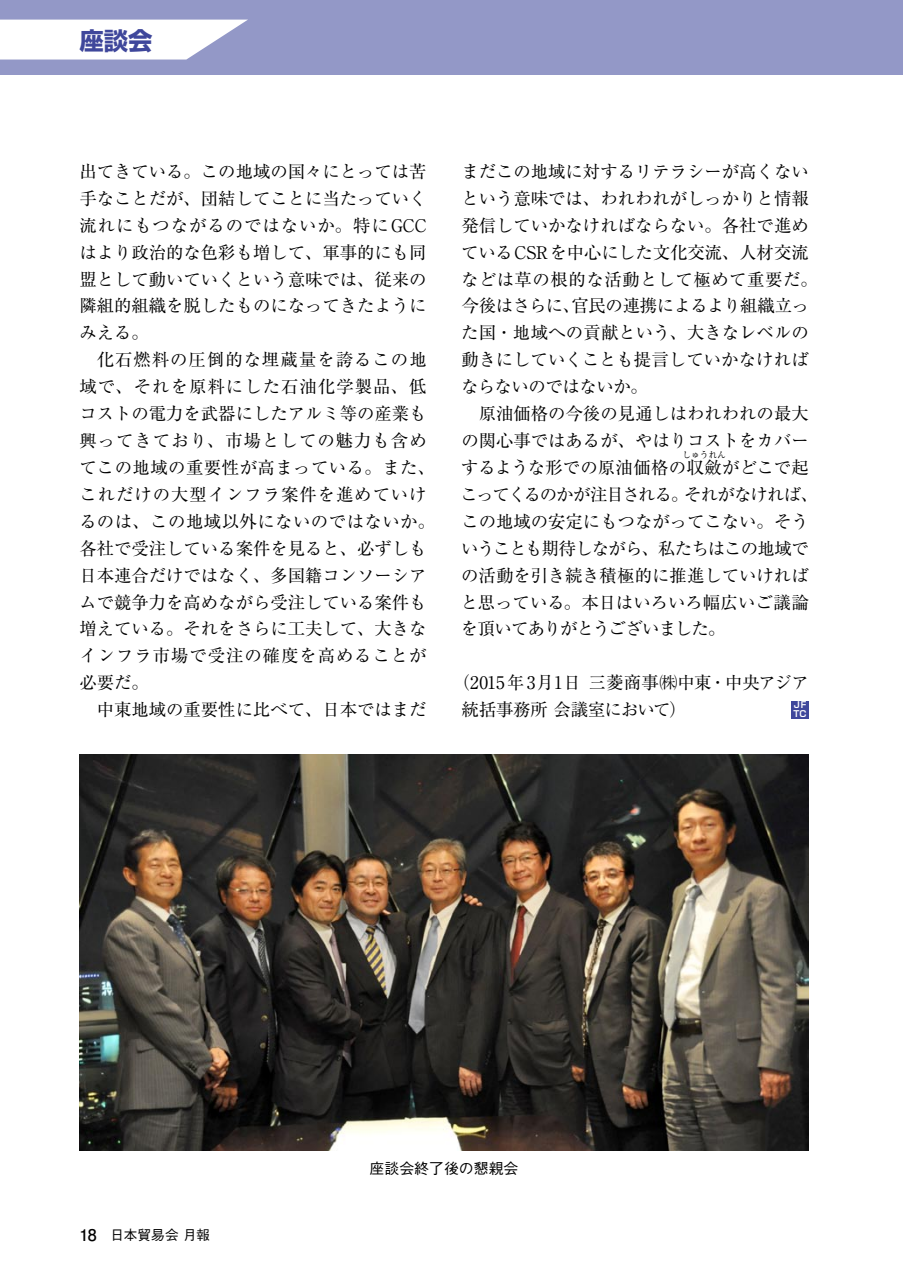
<style>
.page{position:relative;width:903px;height:1275px;background:#fff}
.page>*{position:absolute;margin:0;border:0;box-sizing:border-box;transform-origin:0 0}
.t1{font:700 24.32px "Shin Go Pro";color:#3f479b}
.t2{font:17.32px/26.9px "Ryumin Pro";color:#000}
.t3{font:17.32px/26.9px "Ryumin Pro";letter-spacing:.03em;color:#000}
.t4{font:500 14.88px "Gothic BBB Pro";color:#000}
.t5{font:500 13.65px "Gothic BBB Pro";color:#000}
.t6{font:8.75px "Ryumin Pro";color:#000}
.t7{font:700 8.75px/8.8px "Shin Go Pro De";color:#fff}
.s1{font-family:"Futo Go B101 Pro";font-weight:700;font-size:16.1px}
</style>
<div class="page">
<div style="left:0;top:0;width:903px;height:74px;background:#9398c7"></div>
<svg style="left:0;top:20px;width:247px;height:40px;background:#f0f1f7"></svg>
<img style="left:79px;top:755px;width:730px;height:395px">
<div style="left:791px;top:701px;width:18px;height:17px;background:#3f479b"></div>
<h1 class="t1" style="left:79px;top:21px;width:74px">座談会</h1>
<p class="t2" style="left:79px;top:157px;width:349px;text-align:justify">出てきている。この地域の国々にとっては苦手なことだが、団結してことに当たっていく流れにもつながるのではないか。特にGCCはより政治的な色彩も増して、軍事的にも同盟として動いていくという意味では、従来の隣組的組織を脱したものになってきたようにみえる。</p>
<p class="t3" style="left:79px;top:345px;width:357px;text-indent:17px">化石燃料の圧倒的な埋蔵量を誇るこの地域で、それを原料にした石油化学製品、低コストの電力を武器にしたアルミ等の産業も興ってきており、市場としての魅力も含めてこの地域の重要性が高まっている。また、これだけの大型インフラ案件を進めていけるのは、この地域以外にないのではないか。各社で受注している案件を見ると、必ずしも日本連合だけではなく、多国籍コンソーシアムで競争力を高めながら受注している案件も増えている。それをさらに工夫して、大きなインフラ市場で受注の確度を高めることが必要だ。</p>
<p class="t2" style="left:97px;top:695px;width:331px">中東地域の重要性に比べて、日本ではまだ</p>
<p class="t2" style="left:461px;top:157px;width:358px">まだこの地域に対するリテラシーが高くないという意味では、われわれがしっかりと情報発信していかなければならない。各社で進めているCSRを中心にした文化交流、人材交流などは草の根的な活動として極めて重要だ。今後はさらに、官民の連携によるより組織立った国・地域への貢献という、大きなレベルの動きにしていくことも提言していかなければならないのではないか。</p>
<p class="t2" style="left:461px;top:399px;width:349px;text-align:justify;text-indent:18px">原油価格の今後の見通しはわれわれの最大の関心事ではあるが、やはりコストをカバーするような形での原油価格の収斂がどこで起</p>
<p class="t6" style="left:682px;top:447px;width:45px">しゅうれん</p>
<p class="t2" style="left:461px;top:480px;width:359px">こってくるのかが注目される。それがなければ、この地域の安定にもつながってこない。そういうことも期待しながら、私たちはこの地域での活動を引き続き積極的に推進していければと思っている。本日はいろいろ幅広いご議論を頂いてありがとうございました。</p>
<p class="t2" style="left:461px;top:668px;width:349px;text-indent:-9px">（2015年3月1日 三菱商事㈱中東・中央アジア統括事務所 会議室において）</p>
<p class="t7" style="left:793px;top:700px;width:15px">JF<br>TC</p>
<p class="t5" style="left:79px;top:1224px;width:132px"><span class="s1">18</span>　日本貿易会 月報</p>
<p class="t4" style="left:370px;top:1156px;width:150px">座談会終了後の懇親会</p>
</div>
